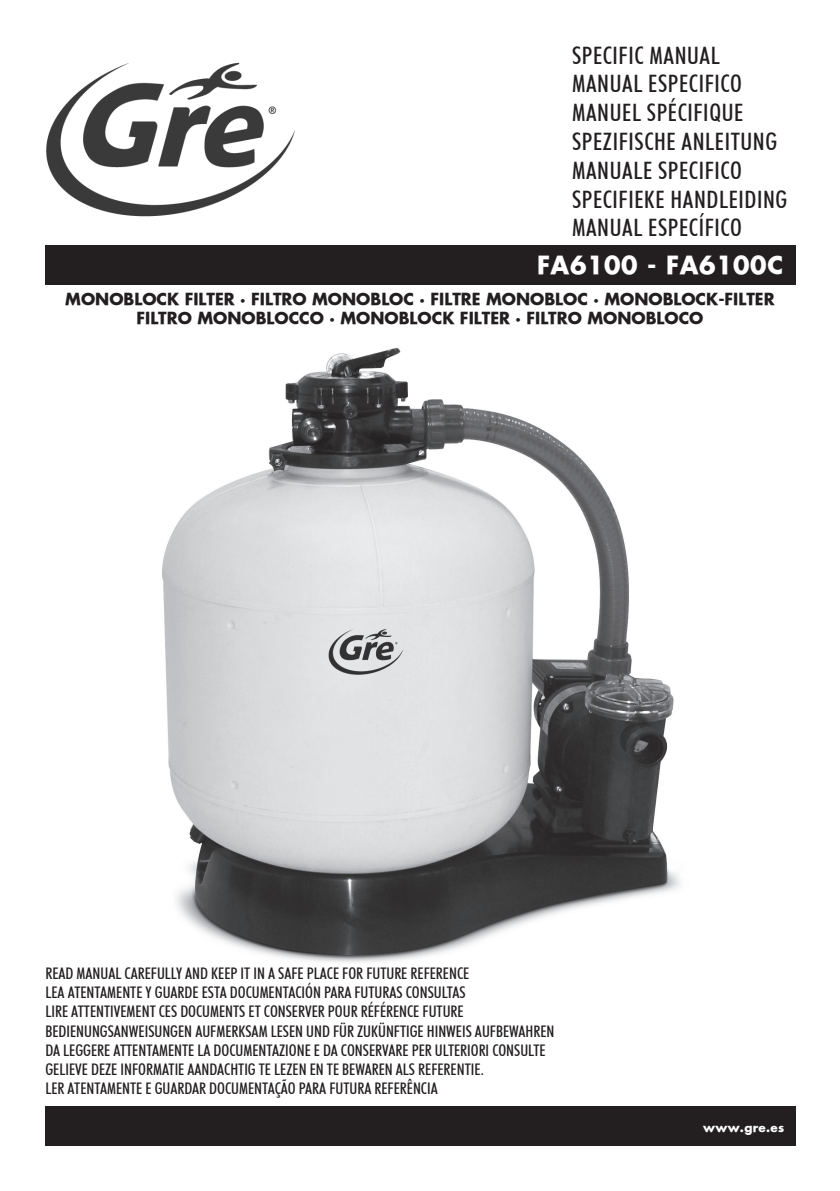
<style>
.page{position:relative;width:840px;height:1191px;background:#fff}
.page>*{position:absolute;margin:0;border:0;box-sizing:border-box;transform-origin:0 0}
.t1{font:500 condensed 24px/28.8px "Futura BT";letter-spacing:.025em;color:#231f20}
.t2{font:700 24px "Futura";letter-spacing:.025em;color:#fff}
.t3{font:500 condensed 16px/19.2px "Futura BT";color:#231f20}
.t4{font:700 16px/19.2px "Futura";color:#231f20;text-align:center}
.t5{font:700 12px "Futura";letter-spacing:.025em;color:#fff}
</style>
<div class="page">
<div style="left:45px;top:1106px;width:749px;height:39px;background:#231f20"></div>
<div style="left:45px;top:245px;width:749px;height:40px;background:#231f20"></div>
<img style="left:162px;top:348px;width:519px;height:615px">
<img style="left:46px;top:62px;width:249px;height:155px">
<h1 class="t1" style="left:571px;top:40px;width:216px">SPECIFIC MANUAL<br>MANUAL ESPECIFICO<br>MANUEL SPÉCIFIQUE<br>SPEZIFISCHE ANLEITUNG<br>MANUALE SPECIFICO<br>SPECIFIEKE HANDLEIDING<br>MANUAL ESPECÍFICO</h1>
<h1 class="t2" style="left:536px;top:248px;width:247px">FA6100 - FA6100C</h1>
<p class="t4" style="left:65px;top:289px;width:710px">MONOBLOCK FILTER · FILTRO MONOBLOC · FILTRE MONOBLOC · MONOBLOCK-FILTER<br>FILTRO MONOBLOCCO · MONOBLOCK FILTER · FILTRO MONOBLOCO</p>
<p class="t3" style="left:45px;top:963px;width:510px">READ MANUAL CAREFULLY AND KEEP IT IN A SAFE PLACE FOR FUTURE REFERENCE<br>LEA ATENTAMENTE Y GUARDE ESTA DOCUMENTACIÓN PARA FUTURAS CONSULTAS<br>LIRE ATTENTIVEMENT CES DOCUMENTS ET CONSERVER POUR RÉFÉRENCE FUTURE BEDIENUNGSANWEISUNGEN AUFMERKSAM LESEN UND FÜR ZUKÜNFTIGE HINWEIS AUFBEWAHREN DA LEGGERE ATTENTAMENTE LA DOCUMENTAZIONE E DA CONSERVARE PER ULTERIORI CONSULTE GELIEVE DEZE INFORMATIE AANDACHTIG TE LEZEN EN TE BEWAREN ALS REFERENTIE.<br>LER ATENTAMENTE E GUARDAR DOCUMENTAÇÃO PARA FUTURA REFERÊNCIA</p>
<p class="t5" style="left:702px;top:1119px;width:83px">www.gre.es</p>
</div>
